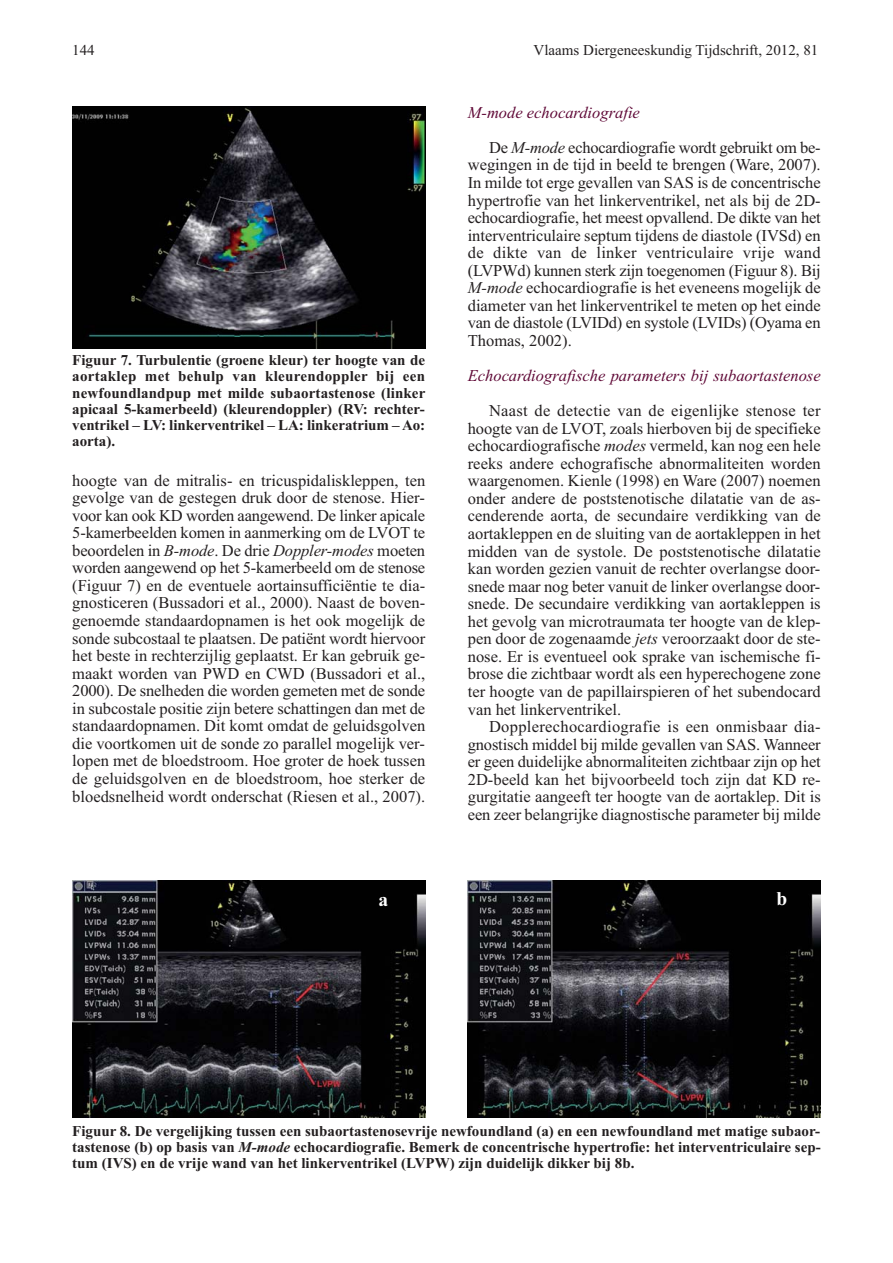
<style>
.page{position:relative;width:893px;height:1263px;background:#fff}
.page>*{position:absolute;margin:0;border:0;box-sizing:border-box;transform-origin:0 0}
.t1{font:700 19.5px "Times New Roman";color:#fff}
.t2{font:16.5px/17.5px "Times New Roman";letter-spacing:-.005em;color:#231f20;text-align:justify}
.t3{font:italic 16.5px "Times New Roman";color:#5f0836}
.t4{font:700 15px/16.2px "Times New Roman";color:#231f20;text-align:justify}
.t5{font:15px "Times New Roman";color:#231f20}
.s1{font-style:italic}
.s2{font-style:italic;color:#5f0836}
</style>
<div class="page">
<img style="left:72px;top:106px;width:353px;height:243px">
<img style="left:72px;top:881px;width:353px;height:237px">
<img style="left:468px;top:881px;width:353px;height:237px">
<p class="t5" style="left:72px;top:45px;width:24px">144</p>
<p class="t5" style="left:534px;top:45px;width:286px">Vlaams Diergeneeskundig Tijdschrift, 2012, 81</p>
<p class="t4" style="left:72px;top:354px;width:355px">Figuur 7. Turbulentie (groene kleur) ter hoogte van de aortaklep met behulp van kleurendoppler bij een newfoundlandpup met milde subaortastenose (linker apicaal 5-kamerbeeld) (kleurendoppler) (RV: rechter&shy;ventrikel – LV: linkerventrikel – LA: linkeratrium – Ao: aorta).</p>
<p class="t2" style="left:72px;top:473px;width:354px">hoogte van de mitralis- en tricuspidaliskleppen, ten gevolge van de gestegen druk door de stenose. Hier&shy;voor kan ook KD worden aangewend. De linker apicale 5-kamerbeelden komen in aanmerking om de LVOT te beoordelen in <span class="s1">B-mode</span>. De drie <span class="s1">Doppler-modes</span> moeten worden aangewend op het 5-kamerbeeld om de stenose (Figuur 7) en de eventuele aortainsufficiëntie te dia&shy;gnosticeren (Bussadori et al., 2000). Naast de boven&shy;genoemde standaardopnamen is het ook mogelijk de sonde subcostaal te plaatsen. De patiënt wordt hiervoor het beste in rechterzijlig geplaatst. Er kan gebruik ge&shy;maakt worden van PWD en CWD (Bussadori et al., 2000). De snelheden die worden gemeten met de sonde in subcostale positie zijn betere schattingen dan met de standaardopnamen. Dit komt omdat de geluidsgolven die voortkomen uit de sonde zo parallel mogelijk ver&shy;lopen met de bloedstroom. Hoe groter de hoek tussen de geluidsgolven en de bloedstroom, hoe sterker de bloedsnelheid wordt onderschat (Riesen et al., 2007).</p>
<p class="t2" style="left:489px;top:96px;width:333px;line-height:35.1px;text-indent:-21px"><span class="s2">M-mode echocardiografie<br></span>De <span class="s1">M-mode</span> echocardiografie wordt gebruikt om be-</p>
<p class="t2" style="left:468px;top:158px;width:354px">wegingen in de tijd in beeld te brengen (Ware, 2007).<br>In milde tot erge gevallen van SAS is de concentrische hypertrofie van het linkerventrikel, net als bij de 2D&shy;echocardiografie, het meest opvallend. De dikte van het interventriculaire septum tijdens de diastole (IVSd) en de dikte van de linker ventriculaire vrije wand (LVPWd) kunnen sterk zijn toegenomen (Figuur 8). Bij <span class="s1">M-mode</span> echocardiografie is het eveneens mogelijk de diameter van het linkerventrikel te meten op het einde van de diastole (LVIDd) en systole (LVIDs) (Oyama en Thomas, 2002).</p>
<p class="t3" style="left:468px;top:370px;width:354px">Echocardiografische parameters bij subaortastenose</p>
<p class="t2" style="left:468px;top:403px;width:354px;text-indent:21px">Naast de detectie van de eigenlijke stenose ter hoogte van de LVOT, zoals hierboven bij de specifieke echocardiografische <span class="s1">modes</span> vermeld, kan nog een hele reeks andere echografische abnormaliteiten worden waargenomen. Kienle (1998) en Ware (2007) noemen onder andere de poststenotische dilatatie van de as&shy;cenderende aorta, de secundaire verdikking van de aortakleppen en de sluiting van de aortakleppen in het midden van de systole. De poststenotische dilatatie kan worden gezien vanuit de rechter overlangse door&shy;snede maar nog beter vanuit de linker overlangse door&shy;snede. De secundaire verdikking van aortakleppen is het gevolg van microtraumata ter hoogte van de klep&shy;pen door de zogenaamde <span class="s1">jets</span> veroorzaakt door de ste&shy;nose. Er is eventueel ook sprake van ischemische fi&shy;brose die zichtbaar wordt als een hyperechogene zone ter hoogte van de papillairspieren of het subendocard van het linkerventrikel.</p>
<p class="t2" style="left:468px;top:719px;width:355px;text-indent:21px">Dopplerechocardiografie is een onmisbaar dia&shy;gnostisch middel bij milde gevallen van SAS. Wanneer er geen duidelijke abnormaliteiten zichtbaar zijn op het 2D-beeld kan het bijvoorbeeld toch zijn dat KD re&shy;gurgitatie aangeeft ter hoogte van de aortaklep. Dit is een zeer belangrijke diagnostische parameter bij milde</p>
<p class="t1" style="left:378px;top:893px;width:11px">a</p>
<p class="t1" style="left:776px;top:892px;width:12px">b</p>
<p class="t4" style="left:72px;top:1124px;width:750px">Figuur 8. De vergelijking tussen een subaortastenosevrije newfoundland (a) en een newfoundland met matige subaor&shy;tastenose (b) op basis van <span class="s1">M-mode</span> echocardiografie. Bemerk de concentrische hypertrofie: het interventriculaire sep&shy;tum (IVS) en de vrije wand van het linkerventrikel (LVPW) zijn duidelijk dikker bij 8b.</p>
</div>
